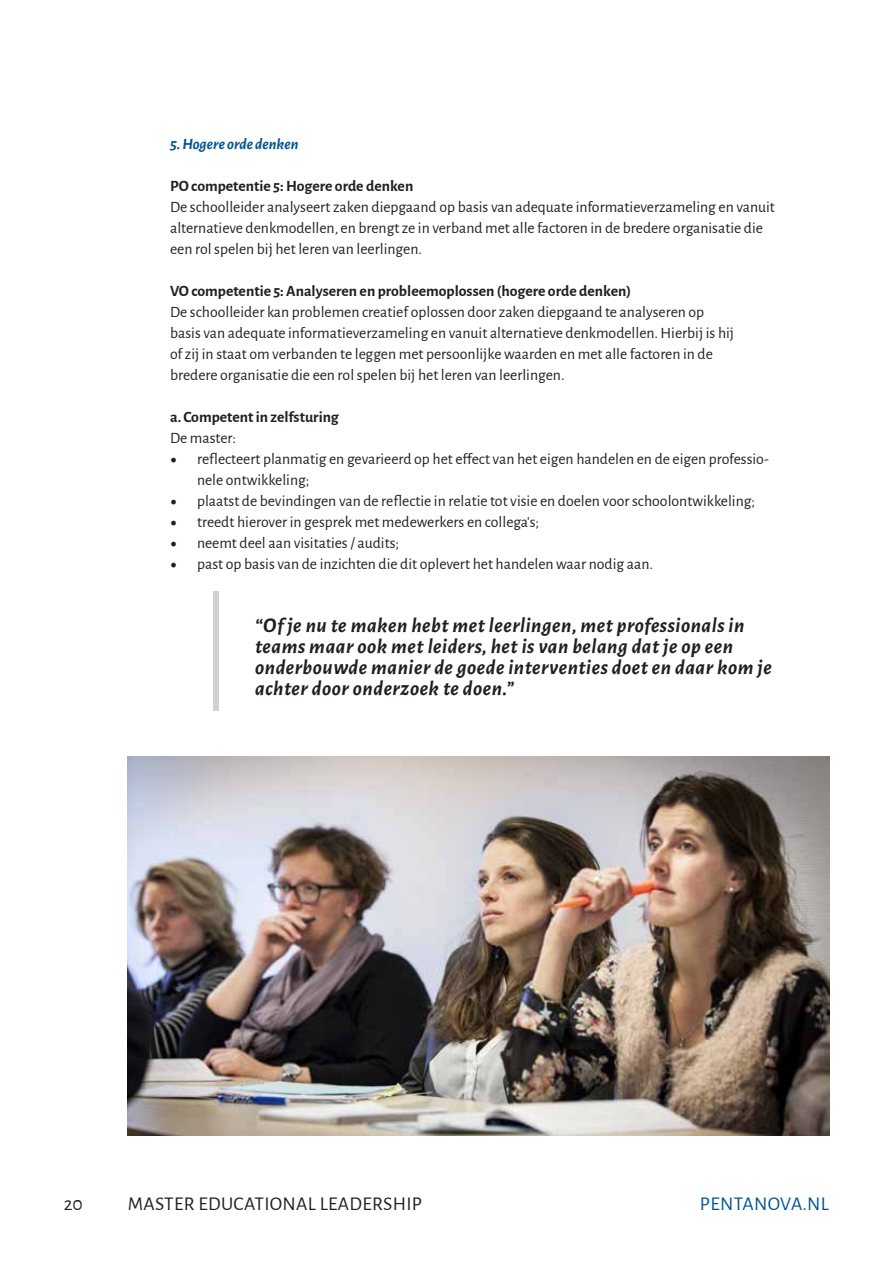
<style>
.page{position:relative;width:893px;height:1263px;background:#fff}
.page>*{position:absolute;margin:0;border:0;box-sizing:border-box;transform-origin:0 0}
.t1{font:italic 700 21px/21px "Alegreya Sans";letter-spacing:.025em;color:#231f20}
.t2{font:19.5px "Alegreya Sans";letter-spacing:.015em;color:#231f20}
.t3{font:19.5px "Alegreya Sans";letter-spacing:.015em;color:#005595}
.t4{font:15.75px/21px "Alegreya Sans";color:#231f20}
.t5{font:700 15.75px "Alegreya Sans";color:#231f20}
.t6{font:italic 700 15.75px "Alegreya Sans";color:#005595}
.s1{font-family:"Minion Pro";font-size:18px}
</style>
<div class="page">
<img style="left:128px;top:757px;width:701px;height:378px">
<div style="left:213px;top:591px;width:6px;height:120px;background:#d1d2d4"></div>
<p class="t6" style="left:170px;top:132px;width:130px">5. Hogere orde denken</p>
<p class="t5" style="left:170px;top:174px;width:245px">PO competentie 5: Hogere orde denken</p>
<p class="t4" style="left:170px;top:195px;width:606px">De schoolleider analyseert zaken diepgaand op basis van adequate informatieverzameling en vanuit alternatieve denkmodellen, en brengt ze in verband met alle factoren in de bredere organisatie die een rol spelen bij het leren van leerlingen.</p>
<p class="t5" style="left:170px;top:279px;width:462px">VO competentie 5: Analyseren en probleemoplossen (hogere orde denken)</p>
<p class="t4" style="left:170px;top:300px;width:565px">De schoolleider kan problemen creatief oplossen door zaken diepgaand te analyseren op basis van adequate informatieverzameling en vanuit alternatieve denkmodellen. Hierbij is hij of zij in staat om verbanden te leggen met persoonlijke waarden en met alle factoren in de bredere organisatie die een rol spelen bij het leren van leerlingen.</p>
<p class="t5" style="left:170px;top:405px;width:170px">a. Competent in zelfsturing</p>
<p class="t4" style="left:170px;top:426px;width:68px">De master:</p>
<p class="t4" style="left:197px;top:447px;width:573px;text-indent:-27px"><span class="s1">•</span> reflecteert planmatig en gevarieerd op het effect van het eigen handelen en de eigen professio&shy;nele ontwikkeling;</p>
<p class="t4" style="left:170px;top:489px;width:586px"><span class="s1">•</span> plaatst de bevindingen van de reflectie in relatie tot visie en doelen voor schoolontwikkeling;</p>
<p class="t4" style="left:170px;top:510px;width:371px"><span class="s1">•</span> treedt hierover in gesprek met medewerkers en collega’s;</p>
<p class="t4" style="left:170px;top:531px;width:231px"><span class="s1">•</span> neemt deel aan visitaties / audits;</p>
<p class="t4" style="left:170px;top:552px;width:484px"><span class="s1">•</span> past op basis van de inzichten die dit oplevert het handelen waar nodig aan.</p>
<h1 class="t1" style="left:255px;top:613px;width:518px">“Of je nu te maken hebt met leerlingen, met professionals in teams maar ook met leiders, het is van belang dat je op een onderbouwde manier de goede interventies doet en daar kom je achter door onderzoek te doen.”</h1>
<p class="t2" style="left:64px;top:1190px;width:21px">20</p>
<p class="t2" style="left:128px;top:1190px;width:296px">MASTER EDUCATIONAL LEADERSHIP</p>
<p class="t3" style="left:700px;top:1190px;width:130px">PENTANOVA.NL</p>
</div>
